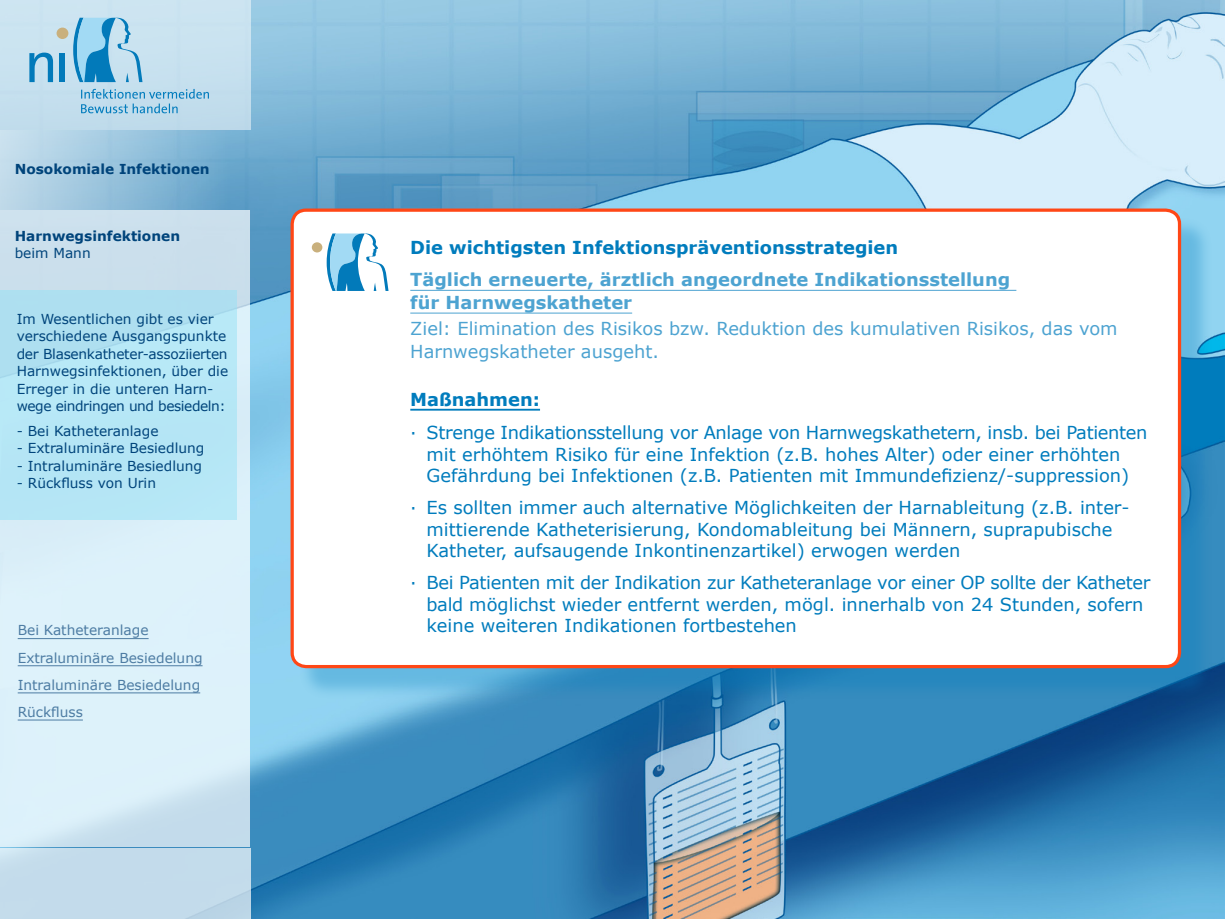
<style>
.page{position:relative;width:1225px;height:919px;background:#fff}
.page>*{position:absolute;margin:0;border:0;box-sizing:border-box;transform-origin:0 0}
.t1{font:17.88px/21.5px "Verdana";color:#007cbd}
.t2{font:700 17.88px/32.1px "Verdana";color:#4da3d1}
.t3{font:17.88px/22.8px "Verdana";color:#4da3d1}
.t4{font:700 17.88px "Verdana";color:#007cbd}
.t5{font:13.75px/17.5px "Verdana";color:#00447b}
.t6{font:13.75px/27.1px "Verdana";color:#4d7ca3}
.t7{font:700 13.75px "Verdana";color:#00447b}
.s1{color:#007cbd}
.s2{color:#027cbd}
</style>
<div class="page">
<img style="left:0;top:0;width:1225px;height:918px">
<svg style="left:0;top:210px;width:250px;height:637px;background:#d6ebf6"></svg>
<div style="left:0;top:849px;width:250px;height:70px;background:#c3dbeb"></div>
<div style="left:0;top:0;width:250px;height:130px;background:#c8e2ef"></div>
<div style="left:0;top:130px;width:234px;height:80px;background:linear-gradient(to right,#c7deec,#68a6cc)"></div>
<div style="left:0;top:291px;width:236px;height:229px;background:#b5e6f5"></div>
<hr style="left:18px;top:638px;width:131px;height:1px;background:#4d7ca3">
<hr style="left:18px;top:665px;width:185px;height:1px;background:#4d7ca3">
<hr style="left:18px;top:692px;width:182px;height:1px;background:#4d7ca3">
<hr style="left:18px;top:720px;width:65px;height:1px;background:#4d7ca3">
<svg style="left:29px;top:53px;width:24px;height:29px"></svg>
<div style="left:60px;top:53px;width:5px;height:29px;background:#027aba"></div>
<div style="left:57px;top:28px;width:11px;height:11px;background:#c9b07d;border-radius:50%"></div>
<svg style="left:73px;top:17px;width:69px;height:65px"></svg>
<svg style="left:81px;top:89px;width:128px;height:24px"></svg>
<div style="left:299px;top:217px;width:914px;height:483px;background:#007cbd;opacity:.3"></div>
<div style="left:292px;top:210px;width:888px;height:456px;background:#fff;border-radius:14px"></div>
<div style="left:291px;top:208px;width:890px;height:460px;border:3px solid #ff4716;border-radius:14px"></div>
<div style="left:312px;top:242px;width:10px;height:10px;background:#c9b07d;border-radius:50%"></div>
<svg style="left:327px;top:233px;width:62px;height:58px"></svg>
<hr style="left:410px;top:290px;width:606px;height:1px;background:#4da3d1">
<hr style="left:410px;top:313px;width:222px;height:1px;background:#4da3d1">
<hr style="left:410px;top:409px;width:130px;height:2px;background:#007cbd">
<p class="t7" style="left:15px;top:160px;width:196px">Nosokomiale Infektionen</p>
<p class="t7" style="left:15px;top:226px;width:167px">Harnwegsinfektionen</p>
<p class="t5" style="left:15px;top:244px;width:78px">beim Mann</p>
<p class="t5" style="left:17px;top:310px;width:213px">Im Wesentlichen gibt es vier verschiedene Ausgangspunkte der Blasenkatheter-assoziierten<br>Harnwegsinfektionen, über die<br>Erreger in die unteren Harn&shy;wege eindringen und besiedeln:</p>
<p class="t5" style="left:17px;top:422px;width:143px">- Bei Katheteranlage</p>
<p class="t5" style="left:17px;top:439px;width:189px">- Extraluminäre Besiedlung</p>
<p class="t5" style="left:17px;top:457px;width:187px">- Intraluminäre Besiedlung</p>
<p class="t5" style="left:17px;top:474px;width:141px">- Rückfluss von Urin</p>
<p class="t6" style="left:18px;top:617px;width:186px">Bei Katheteranlage<br>Extraluminäre Besiedelung<br>Intraluminäre Besiedelung<br>Rückfluss</p>
<p class="t2" style="left:410px;top:231px;width:601px"><span class="s1">Die wichtigsten Infektionspräve</span><span class="s2">ntions</span><span class="s1">strategien<br></span>Täglich erneuerte, ärztlich angeordnete Indikationsstellung</p>
<p class="t2" style="left:410px;top:286px;width:223px">für Harnwegskatheter</p>
<p class="t3" style="left:410px;top:317px;width:709px">Ziel: Elimination des Risikos bzw. Reduktion des kumulativen Risikos, das vom<br>Harnwegskatheter ausgeht.</p>
<p class="t4" style="left:410px;top:386px;width:131px">Maßnahmen:</p>
<p class="t1" style="left:410px;top:421px;width:739px;text-align:center">· Strenge Indikationsstellung vor Anlage von Harnwegskathetern, insb. bei Patienten mit erhöhtem Risiko für eine Infektion (z.B. hohes Alter) oder einer erhöhten<br>Gefährdung bei Infektionen (z.B. Patienten mit Immundefizienz/-suppression)</p>
<p class="t1" style="left:427px;top:496px;width:704px;text-indent:-16px">· Es sollten immer auch alternative Möglichkeiten der Harnableitung (z.B. inter&shy;mittierende Katheterisierung, Kondomableitung bei Männern, suprapubische<br>Katheter, aufsaugende Inkontinenzartikel) erwogen werden</p>
<p class="t1" style="left:427px;top:571px;width:725px;text-indent:-16px">· Bei Patienten mit der Indikation zur Katheteranlage vor einer OP sollte der Katheter bald möglichst wieder entfernt werden, mögl. innerhalb von 24 Stunden, sofern keine weiteren Indikationen fortbestehen</p>
</div>
